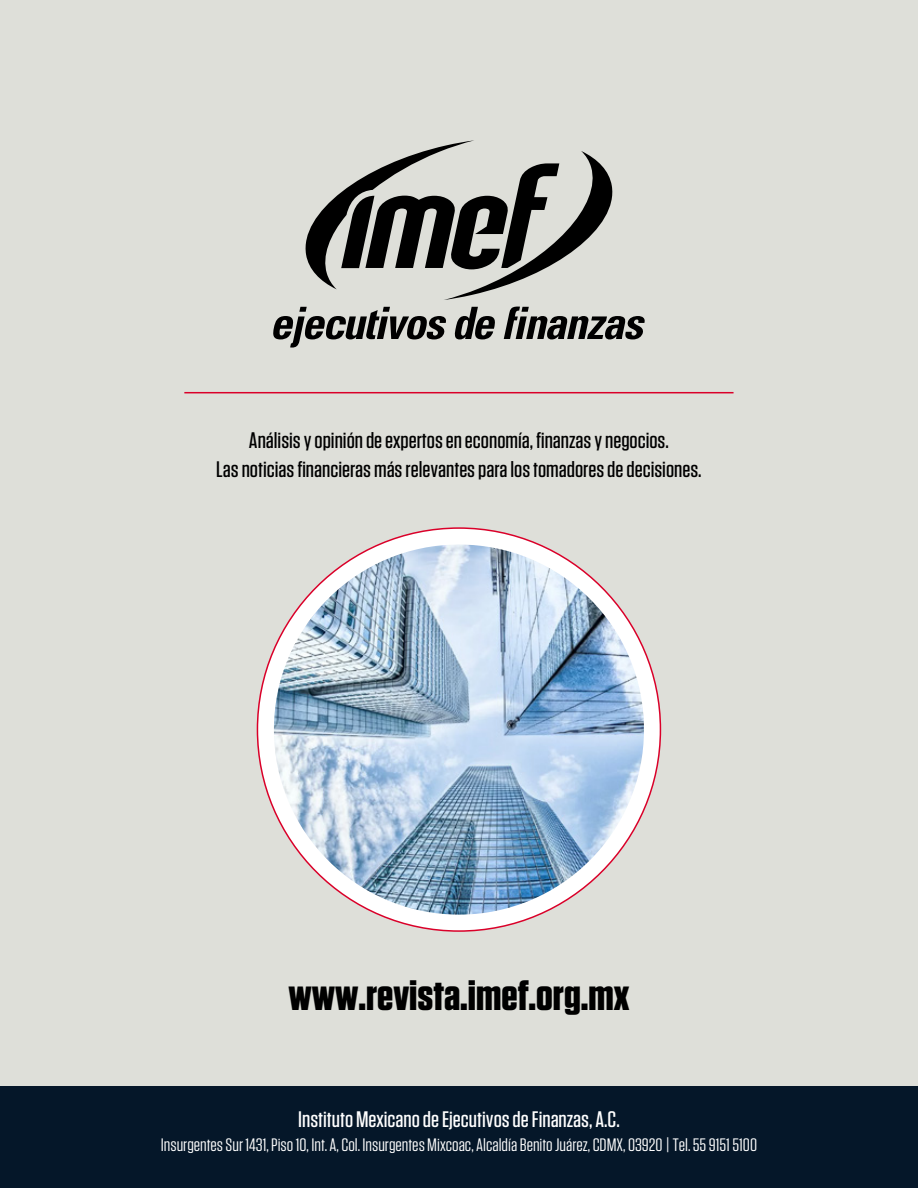
<style>
.page{position:relative;width:918px;height:1188px;background:#fff}
.page>*{position:absolute;margin:0;border:0;box-sizing:border-box;transform-origin:0 0}
.t1{font:700 41.85px "Tungsten";color:#000;scale:1.1 1}
.t2{font:500 22.5px/28.8px "Tungsten";color:#000;text-align:center;scale:1.1 1}
.t3{font:500 22.5px "Tungsten";color:#fff;scale:1.1 1}
.t4{font:18px "Tungsten";color:#fff;scale:1.1 1}
</style>
<div class="page">
<div style="left:0;top:0;width:918px;height:1105px;background:#dedfd9"></div>
<div style="left:257px;top:528px;width:403px;height:403px;background:#fff;border-radius:50%"></div>
<div style="left:0;top:1086px;width:918px;height:102px;background:#051729"></div>
<svg style="left:273px;top:307px;width:173px;height:41px"></svg>
<svg style="left:454px;top:307px;width:41px;height:32px"></svg>
<svg style="left:504px;top:307px;width:141px;height:32px"></svg>
<svg style="left:305px;top:140px;width:308px;height:160px"></svg>
<img style="left:274px;top:545px;width:370px;height:370px;border-radius:185px">
<hr style="left:184px;top:392px;width:550px;height:1px;background:#da0029">
<p class="t2" style="left:216px;top:426px;width:443px">Análisis y opinión de expertos en economía, finanzas y negocios.<br>Las noticias financieras más relevantes para los tomadores de decisiones.</p>
<h1 class="t1" style="left:288px;top:973px;width:311px">www.revista.imef.org.mx</h1>
<p class="t3" style="left:298px;top:1108px;width:294px">Instituto Mexicano de Ejecutivos de Finanzas, A.C.</p>
<p class="t4" style="left:161px;top:1135px;width:544px">Insurgentes Sur 1431, Piso 10, Int. A, Col. Insurgentes Mixcoac, Alcaldía Benito Juárez, CDMX, 03920 | Tel. 55 9151 5100</p>
</div>
